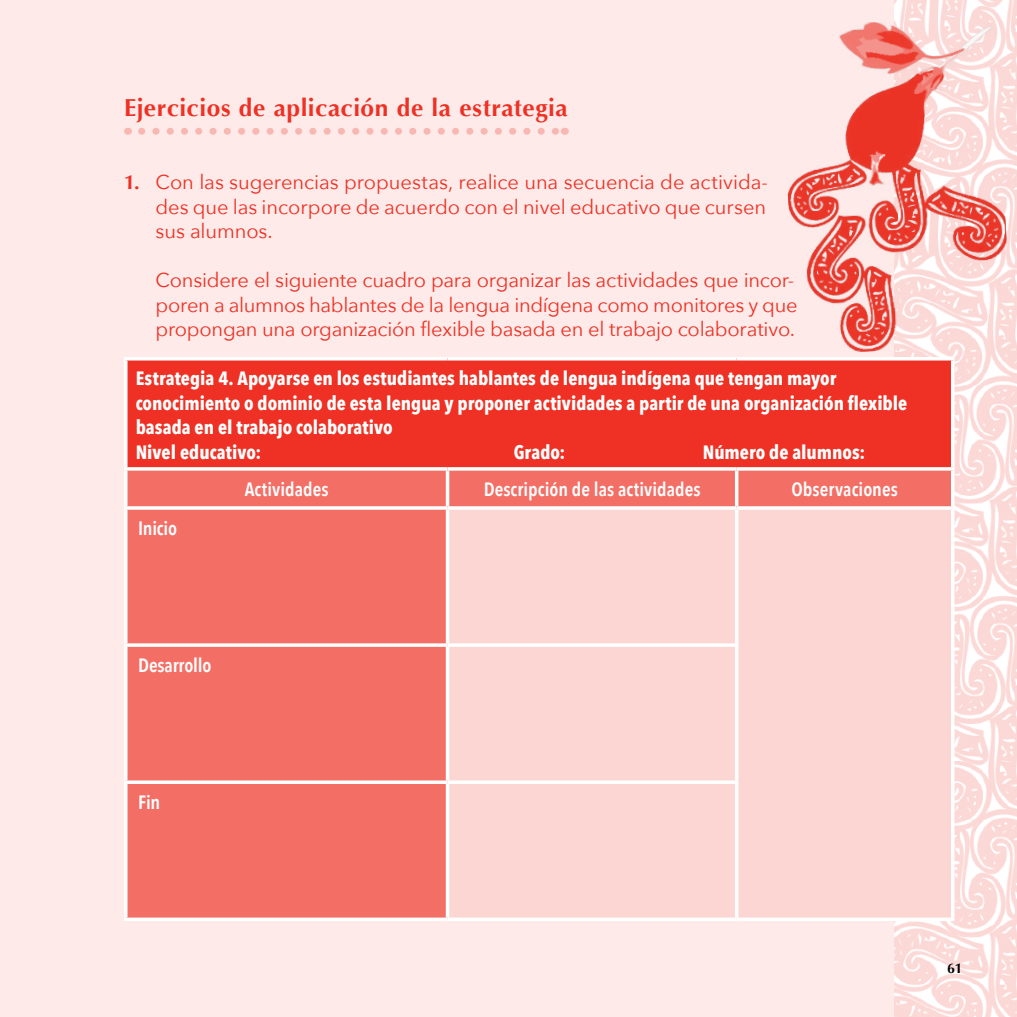
<style>
.page{position:relative;width:1017px;height:1017px;background:#fff}
.page>*{position:absolute;margin:0;border:0;box-sizing:border-box;transform-origin:0 0}
.t1{font:700 24.5px "Optima";letter-spacing:.02em;color:#ee3124}
.t2{font:20.12px/24.5px "Avenir Next";letter-spacing:-.015em;color:#ee3124;text-align:justify}
.t3{font:700 19.25px/24.5px "Avenir Next Condensed";color:#fff}
.t4{font:600 19.25px "Avenir Next Condensed";color:#fff}
.t5{font:700 14px "Optima";color:#000}
.s1{font-family:"Optima";font-weight:700}
</style>
<div class="page">
<img style="left:893px;top:0;width:124px;height:1017px">
<div style="left:0;top:0;width:893px;height:1017px;background:#fdeae9"></div>
<svg style="left:142px;top:128px;width:415px;height:7px"></svg>
<div style="left:126px;top:359px;width:827px;height:110px;background:#ee3124"></div>
<div style="left:128px;top:471px;width:823px;height:447px;background:#f36f66"></div>
<div style="left:449px;top:510px;width:502px;height:408px;background:#fcd6d3"></div>
<hr style="left:446px;top:471px;width:3px;height:35px;background:#fff">
<hr style="left:735px;top:471px;width:3px;height:35px;background:#fff">
<hr style="left:735px;top:510px;width:3px;height:133px;background:#fff">
<svg style="left:448px;top:643px;width:290px;height:4px"></svg>
<hr style="left:735px;top:647px;width:3px;height:133px;background:#fff">
<svg style="left:448px;top:780px;width:290px;height:4px"></svg>
<hr style="left:735px;top:784px;width:3px;height:134px;background:#fff">
<hr style="left:124px;top:357px;width:324px;height:3px;background:#fff">
<svg style="left:124px;top:361px;width:4px;height:106px"></svg>
<hr style="left:448px;top:357px;width:289px;height:3px;background:#fff">
<hr style="left:737px;top:357px;width:217px;height:3px;background:#fff">
<hr style="left:951px;top:361px;width:3px;height:106px;background:#fff">
<svg style="left:124px;top:467px;width:324px;height:4px"></svg>
<svg style="left:124px;top:471px;width:4px;height:35px"></svg>
<svg style="left:448px;top:467px;width:289px;height:4px"></svg>
<svg style="left:737px;top:467px;width:217px;height:4px"></svg>
<hr style="left:951px;top:471px;width:3px;height:35px;background:#fff">
<svg style="left:448px;top:506px;width:289px;height:4px"></svg>
<svg style="left:737px;top:506px;width:217px;height:4px"></svg>
<hr style="left:951px;top:510px;width:3px;height:135px;background:#fff">
<hr style="left:951px;top:645px;width:3px;height:137px;background:#fff">
<hr style="left:951px;top:782px;width:3px;height:136px;background:#fff">
<hr style="left:448px;top:918px;width:289px;height:3px;background:#fff">
<hr style="left:737px;top:918px;width:217px;height:3px;background:#fff">
<svg style="left:124px;top:506px;width:324px;height:4px"></svg>
<svg style="left:124px;top:510px;width:4px;height:133px"></svg>
<hr style="left:446px;top:510px;width:3px;height:133px;background:#fff">
<svg style="left:124px;top:643px;width:324px;height:4px"></svg>
<svg style="left:124px;top:647px;width:4px;height:133px"></svg>
<hr style="left:446px;top:647px;width:3px;height:133px;background:#fff">
<svg style="left:124px;top:780px;width:324px;height:4px"></svg>
<svg style="left:124px;top:784px;width:4px;height:134px"></svg>
<hr style="left:446px;top:784px;width:3px;height:134px;background:#fff">
<hr style="left:124px;top:918px;width:324px;height:3px;background:#fff">
<img style="left:787px;top:16px;width:225px;height:339px">
<p class="t1" style="left:124px;top:93px;width:445px">Ejercicios de aplicación de la estrategia</p>
<p class="t2" style="left:156px;top:169px;width:614px;text-indent:-31px"><span class="s1">1.</span> Con las sugerencias propuestas, realice una secuencia de activida&shy;des que las incorpore de acuerdo con el nivel educativo que cursen sus alumnos.</p>
<p class="t2" style="left:156px;top:267px;width:644px;text-align:left">Considere el siguiente cuadro para organizar las actividades que incor&shy;poren a alumnos hablantes de la lengua indígena como monitores y que propongan una organización flexible basada en el trabajo colaborativo.</p>
<p class="t3" style="left:136px;top:366px;width:773px">Estrategia 4. Apoyarse en los estudiantes hablantes de lengua indígena que tengan mayor conocimiento o dominio de esta lengua y proponer actividades a partir de una organización flexible basada en el trabajo colaborativo<br>Nivel educativo:</p>
<p class="t3" style="left:514px;top:440px;width:53px">Grado:</p>
<p class="t3" style="left:703px;top:440px;width:164px">Número de alumnos:</p>
<p class="t4" style="left:138px;top:511px;width:41px">Inicio</p>
<p class="t4" style="left:245px;top:472px;width:85px">Actividades</p>
<p class="t4" style="left:484px;top:472px;width:218px">Descripción de las actividades</p>
<p class="t4" style="left:791px;top:472px;width:108px">Observaciones</p>
<p class="t4" style="left:138px;top:648px;width:75px">Desarrollo</p>
<p class="t4" style="left:138px;top:785px;width:24px">Fin</p>
<p class="t5" style="left:947px;top:960px;width:17px">61</p>
</div>
